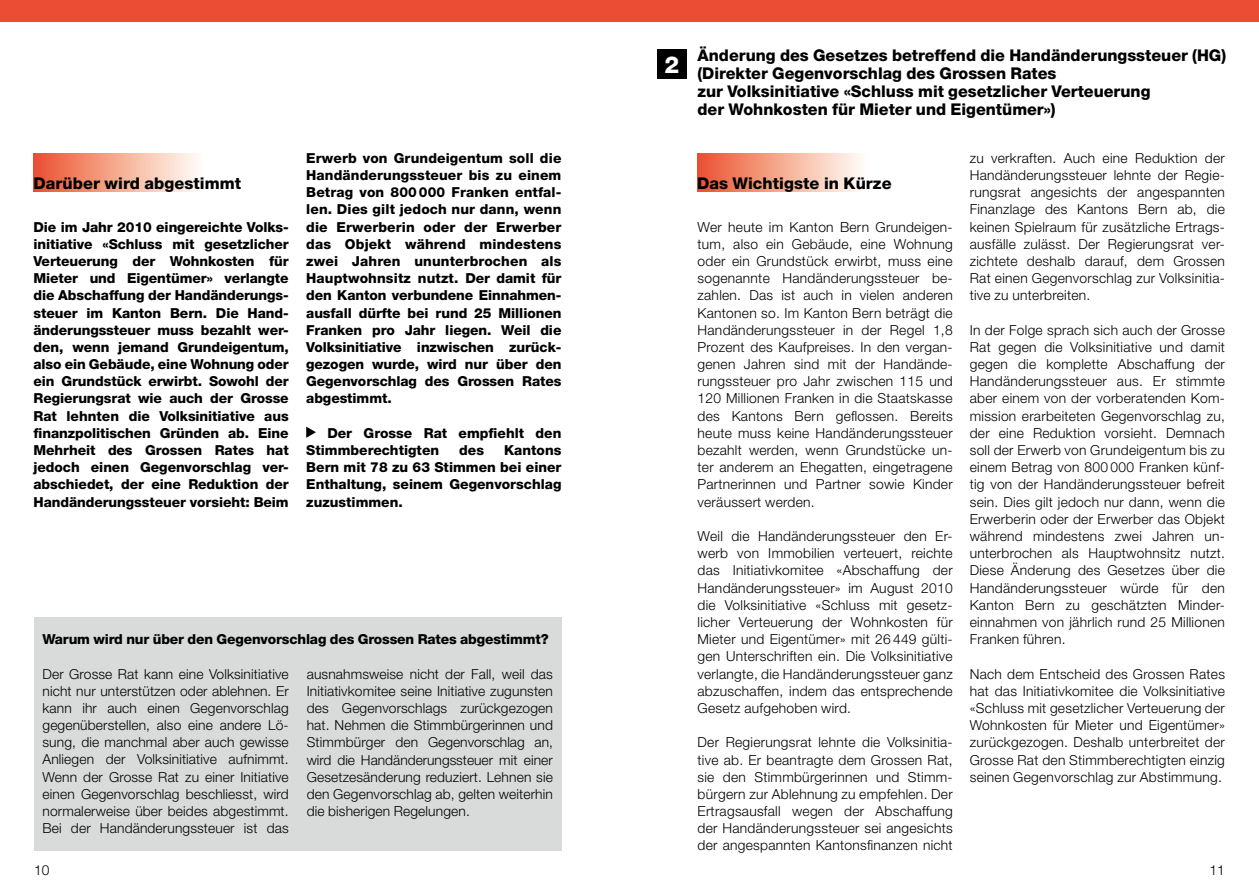
<style>
.page{position:relative;width:1259px;height:893px;background:#fff}
.page>*{position:absolute;margin:0;border:0;box-sizing:border-box;transform-origin:0 0}
.t1{font:800 23.4px "Helvetica Neue LT Pro";color:#fff}
.t2{font:800 16.2px/17.9px "Helvetica Neue LT Pro";color:#000}
.t3{font:300 13.8px/17.2px "Helvetica Neue LT Pro";letter-spacing:.02em;color:#000;text-align:justify}
.t4{font:800 13.8px/17.2px "Helvetica Neue LT Pro";letter-spacing:-.005em;color:#000;text-align:justify}
</style>
<div class="page">
<div style="left:0;top:0;width:629px;height:21px;background:#ea4d33"></div>
<div style="left:629px;top:0;width:630px;height:21px;background:#ea4d33"></div>
<div style="left:34px;top:153px;width:170px;height:38px;background:linear-gradient(to right,#ea542e,#fffffa)"></div>
<div style="left:697px;top:153px;width:170px;height:38px;background:linear-gradient(to right,#ea532d,#fffff9)"></div>
<div style="left:34px;top:617px;width:527px;height:233px;background:#d9dada"></div>
<svg style="left:306px;top:427px;width:10px;height:11px"></svg>
<div style="left:657px;top:50px;width:29px;height:29px;background:#000"></div>
<h1 class="t1" style="left:664px;top:51px;width:16px">2</h1>
<p class="t2" style="left:697px;top:47px;width:530px">Änderung des Gesetzes betreffend die Handänderungssteuer (HG) (Direkter Gegenvorschlag des Grossen Rates<br>zur Volksinitiative «Schluss mit gesetzlicher Verteuerung<br>der Wohnkosten für Mieter und Eigentümer»)</p>
<p class="t4" style="left:306px;top:149px;width:257px">Erwerb von Grundeigentum soll die Handänderungssteuer bis zu einem Betrag von 800000 Franken entfal&shy;len. Dies gilt jedoch nur dann, wenn die Erwerberin oder der Erwerber das Objekt während mindestens zwei Jahren ununterbrochen als Hauptwohnsitz nutzt. Der damit für den Kanton verbundene Einnahmen&shy;ausfall dürfte bei rund 25 Millionen Franken pro Jahr liegen. Weil die Volksinitiative inzwischen zurück&shy;gezogen wurde, wird nur über den Gegenvorschlag des Grossen Rates abgestimmt.</p>
<p class="t4" style="left:306px;top:424px;width:257px;text-indent:21px">Der Grosse Rat empfiehlt den<br>Stimmberechtigten</p>
<p class="t2" style="left:34px;top:175px;width:209px">Darüber wird abgestimmt</p>
<p class="t2" style="left:697px;top:175px;width:196px">Das Wichtigste in Kürze</p>
<p class="t4" style="left:34px;top:218px;width:257px">Die im Jahr 2010 eingereichte Volks&shy;initiative «Schluss mit gesetzlicher Verteuerung der Wohnkosten für Mieter und Eigentümer» verlangte die Abschaffung der Handänderungs&shy;steuer im Kanton Bern. Die Hand&shy;änderungssteuer muss bezahlt wer&shy;den, wenn jemand Grundeigentum, also ein Gebäude, eine Wohnung oder ein Grundstück erwirbt. Sowohl der Regierungsrat wie auch der Grosse Rat lehnten die Volksinitiative aus finanzpolitischen Gründen ab. Eine Mehrheit des Grossen Rates hat jedoch einen Gegenvorschlag ver&shy;abschiedet, der eine Reduktion der Handänderungssteuer vorsieht: Beim</p>
<p class="t3" style="left:697px;top:218px;width:257px;text-align:left">Wer heute im Kanton Bern Grundeigen&shy;tum, also ein Gebäude, eine Wohnung oder ein Grundstück erwirbt, muss eine sogenannte Handänderungssteuer be&shy;zahlen. Das ist auch in vielen anderen Kantonen so. Im Kanton Bern beträgt die Handänderungssteuer in der Regel 1,8<br>Prozent des Kaufpreises. In den vergan&shy;genen Jahren sind mit der Handände&shy;rungssteuer pro Jahr zwischen 115 und 120 Millionen Franken in die Staatskasse des Kantons Bern geflossen. Bereits heute muss keine Handänderungssteuer bezahlt werden, wenn Grundstücke un&shy;ter anderem an Ehegatten, eingetragene Partnerinnen und Partner sowie Kinder veräussert werden.</p>
<p class="t3" style="left:697px;top:527px;width:257px">Weil die Handänderungssteuer den Er&shy;werb von Immobilien verteuert, reichte das Initiativkomitee «Abschaffung der Handänderungssteuer» im August 2010 die Volksinitiative «Schluss mit gesetz&shy;licher Verteuerung der Wohnkosten für Mieter und Eigentümer» mit 26 449 gülti&shy;gen Unterschriften ein. Die Volksinitiative verlangte, die Handänderungssteuer ganz abzuschaffen, indem das entsprechende Gesetz aufgehoben wird.</p>
<p class="t3" style="left:697px;top:733px;width:257px">Der Regierungsrat lehnte die Volksinitia&shy;tive ab. Er beantragte dem Grossen Rat, sie den Stimmbürgerinnen und Stimm&shy;bürgern zur Ablehnung zu empfehlen. Der Ertragsausfall wegen der Abschaffung der Handänderungssteuer sei angesichts der angespannten Kantonsfinanzen nicht</p>
<p class="t4" style="left:306px;top:441px;width:257px;text-indent:198px">Kantons Bern mit 78 zu 63 Stimmen bei einer Enthaltung, seinem Gegenvorschlag zuzustimmen.</p>
<p class="t4" style="left:459px;top:441px;width:26px">des</p>
<p class="t4" style="left:43px;top:631px;width:507px">Warum wird nur über den Gegenvorschlag des Grossen Rates abgestimmt?</p>
<p class="t3" style="left:43px;top:665px;width:248px">Der Grosse Rat kann eine Volksinitiative nicht nur unterstützen oder ablehnen. Er kann ihr auch einen Gegenvorschlag gegenüberstellen, also eine andere Lö&shy;sung, die manchmal aber auch gewisse Anliegen der Volksinitiative aufnimmt.<br>Wenn der Grosse Rat zu einer Initiative einen Gegenvorschlag beschliesst, wird normalerweise über beides abgestimmt.<br>Bei der Handänderungssteuer ist das</p>
<p class="t3" style="left:307px;top:665px;width:248px">ausnahmsweise nicht der Fall, weil das Initiativkomitee seine Initiative zugunsten des Gegenvorschlags zurückgezogen hat. Nehmen die Stimmbürgerinnen und Stimmbürger den Gegenvorschlag an, wird die Handänderungssteuer mit einer Gesetzesänderung reduziert. Lehnen sie den Gegenvorschlag ab, gelten weiterhin die bisherigen Regelungen.</p>
<p class="t3" style="left:969px;top:149px;width:257px">zu verkraften. Auch eine Reduktion der Handänderungssteuer lehnte der Regie&shy;rungsrat angesichts der angespannten Finanzlage des Kantons Bern ab, die keinen Spielraum für zusätzliche Ertrags&shy;ausfälle zulässt. Der Regierungsrat ver&shy;zichtete deshalb darauf, dem Grossen Rat einen Gegenvorschlag zur Volksinitia&shy;tive zu unterbreiten.</p>
<p class="t3" style="left:969px;top:321px;width:257px">In der Folge sprach sich auch der Grosse Rat gegen die Volksinitiative und damit gegen die komplette Abschaffung der Handänderungssteuer aus. Er stimmte aber einem von der vorberatenden Kom&shy;mission erarbeiteten Gegenvorschlag zu, der eine Reduktion vorsieht. Demnach soll der Erwerb von Grundeigentum bis zu einem Betrag von 800 000 Franken künf&shy;tig von der Handänderungssteuer befreit sein. Dies gilt jedoch nur dann, wenn die Erwerberin oder der Erwerber das Objekt während mindestens zwei Jahren un&shy;unterbrochen als Hauptwohnsitz nutzt.<br>Diese Änderung des Gesetzes über die Handänderungssteuer würde für den Kanton Bern zu geschätzten Minder&shy;einnahmen von jährlich rund 25 Millionen Franken führen.</p>
<p class="t3" style="left:969px;top:665px;width:257px">Nach dem Entscheid des Grossen Rates hat das Initiativkomitee die Volksinitiative «Schluss mit gesetzlicher Verteuerung der Wohnkosten für Mieter und Eigentümer» zurückgezogen. Deshalb unterbreitet der Grosse Rat den Stimmberechtigten einzig seinen Gegenvorschlag zur Abstimmung.</p>
<p class="t3" style="left:34px;top:861px;width:17px">10</p>
<p class="t3" style="left:1209px;top:861px;width:17px">11</p>
</div>
